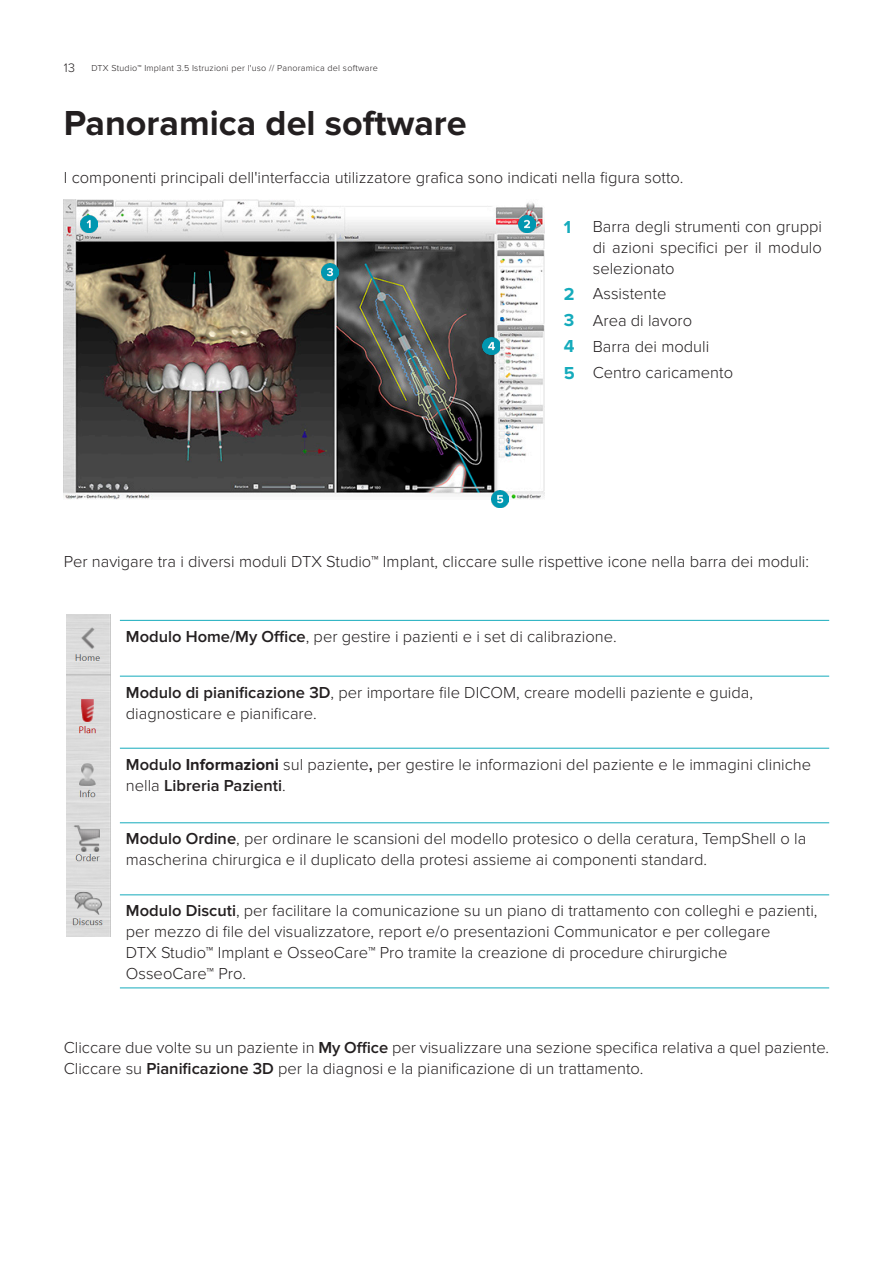
<style>
.page{position:relative;width:893px;height:1263px;background:#fff}
.page>*{position:absolute;margin:0;border:0;box-sizing:border-box;transform-origin:0 0}
.Head_level_1{font:700 36px "Proxima Nova";color:#231f20}
.Image_number{font:700 18px "Proxima Nova";color:#15abbc}
.Body_text{font:300 16.5px/21px "Proxima Nova";color:#231f20}
.t1{font:300 12.75px "Proxima Nova";color:#231f20}
.t2{font:300 9px "Proxima Nova";letter-spacing:.025em;color:#231f20}
.s1{font-weight:600}
.s2{font-weight:700}
</style>
<div class="page">
<img style="left:64px;top:200px;width:481px;height:300px">
<img style="left:80px;top:216px;width:17px;height:17px">
<img style="left:519px;top:215px;width:17px;height:17px">
<img style="left:321px;top:264px;width:17px;height:17px">
<img style="left:483px;top:337px;width:17px;height:17px">
<img style="left:492px;top:491px;width:17px;height:17px">
<img style="left:67px;top:614px;width:44px;height:322px">
<hr style="left:120px;top:620px;width:709px;height:1px;background:#15abbc">
<hr style="left:120px;top:676px;width:709px;height:1px;background:#15abbc">
<hr style="left:120px;top:748px;width:709px;height:1px;background:#15abbc">
<hr style="left:120px;top:822px;width:709px;height:1px;background:#15abbc">
<hr style="left:120px;top:894px;width:709px;height:1px;background:#15abbc">
<hr style="left:120px;top:988px;width:709px;height:1px;background:#15abbc">
<p class="t1" style="left:64px;top:60px;width:13px">13</p>
<p class="t2" style="left:91px;top:63px;width:288px">DTX Studio™ Implant 3.5 Istruzioni per l'uso // Panoramica del software</p>
<p class="Head_level_1" style="left:64px;top:102px;width:405px">Panoramica del software</p>
<p class="Body_text" style="left:64px;top:167px;width:621px">I componenti principali dell'interfaccia utilizzatore grafica sono indicati nella figura sotto.</p>
<p class="Image_number" style="left:564px;top:217px;width:9px">1</p>
<p class="Body_text" style="left:593px;top:216px;width:231px;text-align:justify">Barra degli strumenti con gruppi di azioni specifici per il modulo selezionato</p>
<p class="Image_number" style="left:564px;top:284px;width:12px">2</p>
<p class="Body_text" style="left:593px;top:284px;width:75px">Assistente</p>
<p class="Image_number" style="left:564px;top:310px;width:12px">3</p>
<p class="Body_text" style="left:593px;top:310px;width:101px">Area di lavoro</p>
<p class="Image_number" style="left:564px;top:336px;width:12px">4</p>
<p class="Body_text" style="left:593px;top:336px;width:118px">Barra dei moduli</p>
<p class="Image_number" style="left:564px;top:362px;width:12px">5</p>
<p class="Body_text" style="left:593px;top:362px;width:142px">Centro caricamento</p>
<p class="Body_text" style="left:64px;top:551px;width:747px">Per navigare tra i diversi moduli DTX Studio™ Implant, cliccare sulle rispettive icone nella barra dei moduli:</p>
<p class="Body_text" style="left:126px;top:626px;width:492px"><span class="s1">Modulo Home/My Office</span>, per gestire i pazienti e i set di calibrazione.</p>
<p class="Body_text" style="left:126px;top:682px;width:629px"><span class="s1">Modulo di pianificazione 3D</span>, per importare file DICOM, creare modelli paziente e guida, diagnosticare e pianificare.</p>
<p class="Body_text" style="left:126px;top:754px;width:687px"><span class="s1">Modulo</span> <span class="s2">Informazioni</span> sul paziente<span class="s1">,</span> per gestire le informazioni del paziente e le immagini cliniche nella <span class="s1">Libreria Pazienti</span>.</p>
<p class="Body_text" style="left:126px;top:828px;width:682px"><span class="s1">Modulo Ordine</span>, per ordinare le scansioni del modello protesico o della ceratura, TempShell o la mascherina chirurgica e il duplicato della protesi assieme ai componenti standard.</p>
<p class="Body_text" style="left:126px;top:900px;width:693px"><span class="s1">Modulo Discuti</span>, per facilitare la comunicazione su un piano di trattamento con colleghi e pazienti, per mezzo di file del visualizzatore, report e/o presentazioni Communicator e per collegare<br>DTX Studio™ Implant e OsseoCare™ Pro tramite la creazione di procedure chirurgiche OsseoCare™ Pro.</p>
<p class="Body_text" style="left:64px;top:1037px;width:767px">Cliccare due volte su un paziente in <span class="s1">My Office</span> per visualizzare una sezione specifica relativa a quel paziente.<br>Cliccare su <span class="s1">Pianificazione 3D</span> per la diagnosi e la pianificazione di un trattamento.</p>
</div>
